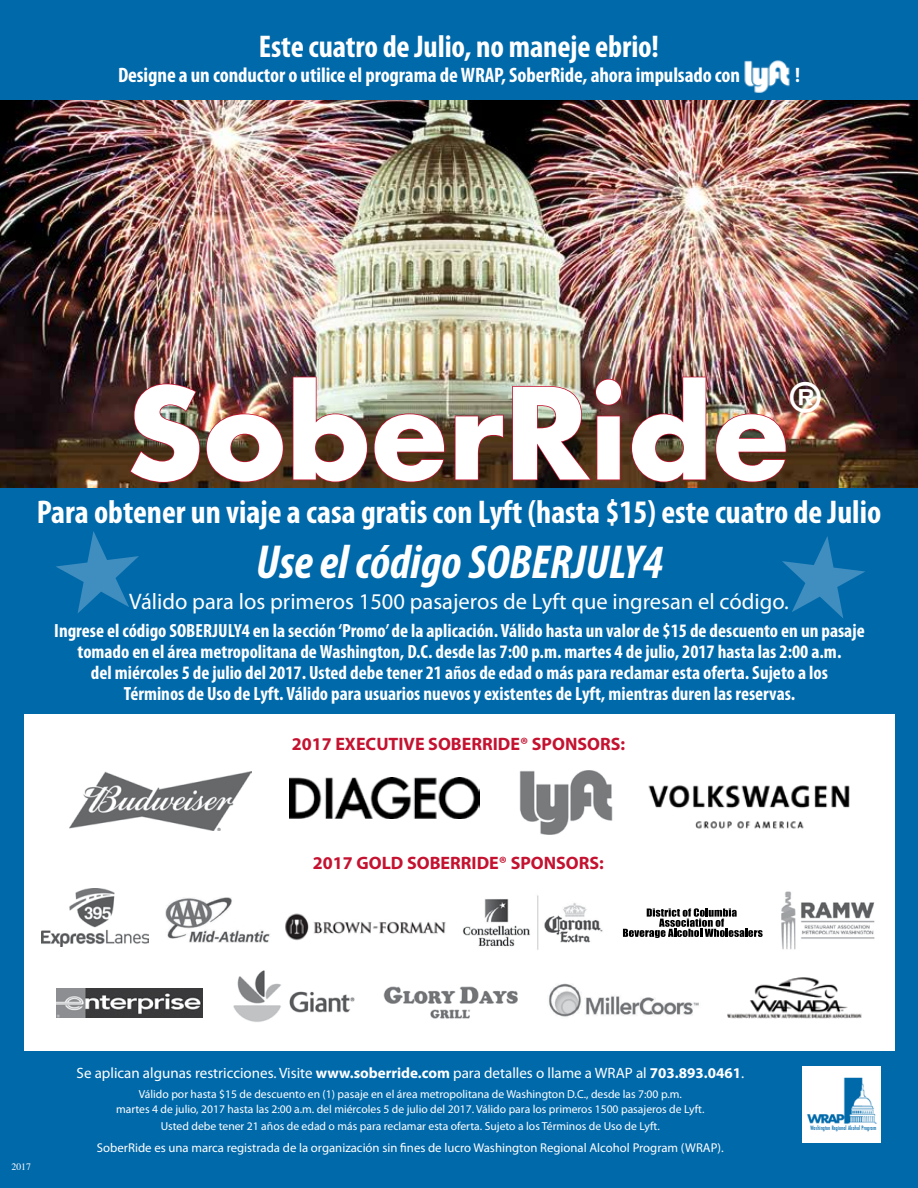
<style>
.page{position:relative;width:918px;height:1188px;background:#fff}
.page>*{position:absolute;margin:0;border:0;box-sizing:border-box;transform-origin:0 0}
.t1{font:700 123px "Futura Std";letter-spacing:.01em;color:#fff}
.t2{font:italic 700 condensed 48px "Myriad Pro";color:#fff}
.t3{font:700 39px "Futura Std";color:#fff}
.t4{font:700 condensed 33px "Myriad Pro";color:#fff}
.t5{font:700 condensed 31.5px "Myriad Pro";letter-spacing:-.005em;color:#fff}
.t6{font:22.5px "Myriad Pro";color:#fff}
.t7{font:700 condensed 21px "Myriad Pro";letter-spacing:-.005em;color:#fff}
.t8{font:700 condensed 19.2px/21px "Myriad Pro";color:#fff;text-align:center}
.t9{font:700 18px "Myriad Pro";color:#c41230}
.t10{font:15px "Myriad Pro";color:#fff}
.t11{font:12.75px "Myriad Pro";color:#fff}
.t12{font:11.7px/15px "Myriad Pro";color:#fff;text-align:center}
.t13{font:9.75px "Times";color:#fff}
.t14{font:500 condensed 5.85px "Futura";letter-spacing:.01em;color:#0069aa;scale:.9 1}
.s1{font-weight:700}
</style>
<div class="page">
<img style="left:0;top:99px;width:918px;height:389px">
<div style="left:0;top:488px;width:918px;height:700px;background:#0069aa"></div>
<img style="left:129px;top:383px;width:155px;height:100px">
<img style="left:292px;top:376px;width:154px;height:107px">
<svg style="left:454px;top:414px;width:50px;height:67px;background:#57311e"></svg>
<img style="left:511px;top:378px;width:112px;height:103px">
<img style="left:631px;top:376px;width:76px;height:107px">
<img style="left:715px;top:413px;width:72px;height:70px">
<div style="left:0;top:0;width:918px;height:99px;background:#0069aa"></div>
<div style="left:24px;top:714px;width:870px;height:337px;background:#fff"></div>
<img style="left:519px;top:770px;width:94px;height:65px">
<img style="left:648px;top:785px;width:202px;height:44px">
<img style="left:290px;top:778px;width:190px;height:41px">
<img style="left:781px;top:891px;width:94px;height:59px">
<img style="left:549px;top:983px;width:150px;height:34px">
<img style="left:233px;top:970px;width:122px;height:52px">
<img style="left:56px;top:988px;width:146px;height:30px">
<img style="left:165px;top:898px;width:105px;height:45px">
<svg style="left:623px;top:908px;width:140px;height:30px"></svg>
<img style="left:462px;top:895px;width:141px;height:55px">
<img style="left:70px;top:771px;width:181px;height:59px">
<img style="left:383px;top:986px;width:135px;height:33px">
<img style="left:285px;top:913px;width:161px;height:28px">
<img style="left:42px;top:889px;width:106px;height:57px">
<img style="left:727px;top:977px;width:135px;height:42px">
<img style="left:744px;top:60px;width:46px;height:33px">
<div style="left:802px;top:1067px;width:79px;height:76px;background:#fff"></div>
<img style="left:807px;top:1077px;width:70px;height:47px">
<svg style="left:782px;top:536px;width:83px;height:82px"></svg>
<svg style="left:56px;top:531px;width:83px;height:82px"></svg>
<h3 class="t5" style="left:259px;top:29px;width:402px">Este cuatro de Julio, no maneje ebrio!</h3>
<p class="t7" style="left:118px;top:63px;width:624px">Designe a un conductor o utilice el programa de WRAP, SoberRide, ahora impulsado con</p>
<p class="t7" style="left:795px;top:63px;width:6px">!</p>
<h1 class="t1" style="left:127px;top:352px;width:663px">SoberRide</h1>
<h3 class="t3" style="left:790px;top:371px;width:33px">®</h3>
<h3 class="t4" style="left:37px;top:494px;width:846px">Para obtener un viaje a casa gratis con Lyft (hasta $15) este cuatro de Julio</h3>
<h2 class="t2" style="left:256px;top:536px;width:409px">Use el código SOBERJULY4</h2>
<p class="t6" style="left:129px;top:589px;width:661px">Válido para los primeros 1500 pasajeros de Lyft que ingresan el código.</p>
<p class="t8" style="left:54px;top:620px;width:812px">Ingrese el código SOBERJULY4 en la sección ‘Promo’ de la aplicación. Válido hasta un valor de $15 de descuento en un pasaje tomado en el área metropolitana de Washington, D.C. desde las 7:00 p.m. martes 4 de julio, 2017 hasta las 2:00 a.m.<br>del miércoles 5 de julio del 2017. Usted debe tener 21 años de edad o más para reclamar esta oferta. Sujeto a los<br>Términos de Uso de Lyft. Válido para usuarios nuevos y existentes de Lyft, mientras duren las reservas.</p>
<p class="t9" style="left:292px;top:734px;width:335px">2017 EXECUTIVE SOBERRIDE® SPONSORS:</p>
<p class="t9" style="left:313px;top:853px;width:292px">2017 GOLD SOBERRIDE® SPONSORS:</p>
<p class="t13" style="left:12px;top:1157px;width:21px">2017</p>
<p class="t10" style="left:77px;top:1065px;width:669px">Se aplican algunas restricciones. Visite <span class="s1">www.soberride.com</span> para detalles o llame a WRAP al <span class="s1">703.893.0461</span>.</p>
<p class="t12" style="left:116px;top:1087px;width:590px">Válido por hasta $15 de descuento en (1) pasaje en el área metropolitana de Washington D.C., desde las 7:00 p.m.<br>martes 4 de julio, 2017 hasta las 2:00 a.m. del miércoles 5 de julio del 2017. Válido para los primeros 1500 pasajeros de Lyft.</p>
<p class="t12" style="left:161px;top:1119px;width:501px">Usted debe tener 21 años de edad o más para reclamar esta oferta. Sujeto a los Términos de Uso de Lyft.</p>
<p class="t11" style="left:97px;top:1140px;width:628px">SoberRide es una marca registrada de la organización sin fines de lucro Washington Regional Alcohol Program (WRAP).</p>
<p class="t14" style="left:811px;top:1124px;width:75px">Washington Regional Alcohol Program</p>
</div>
